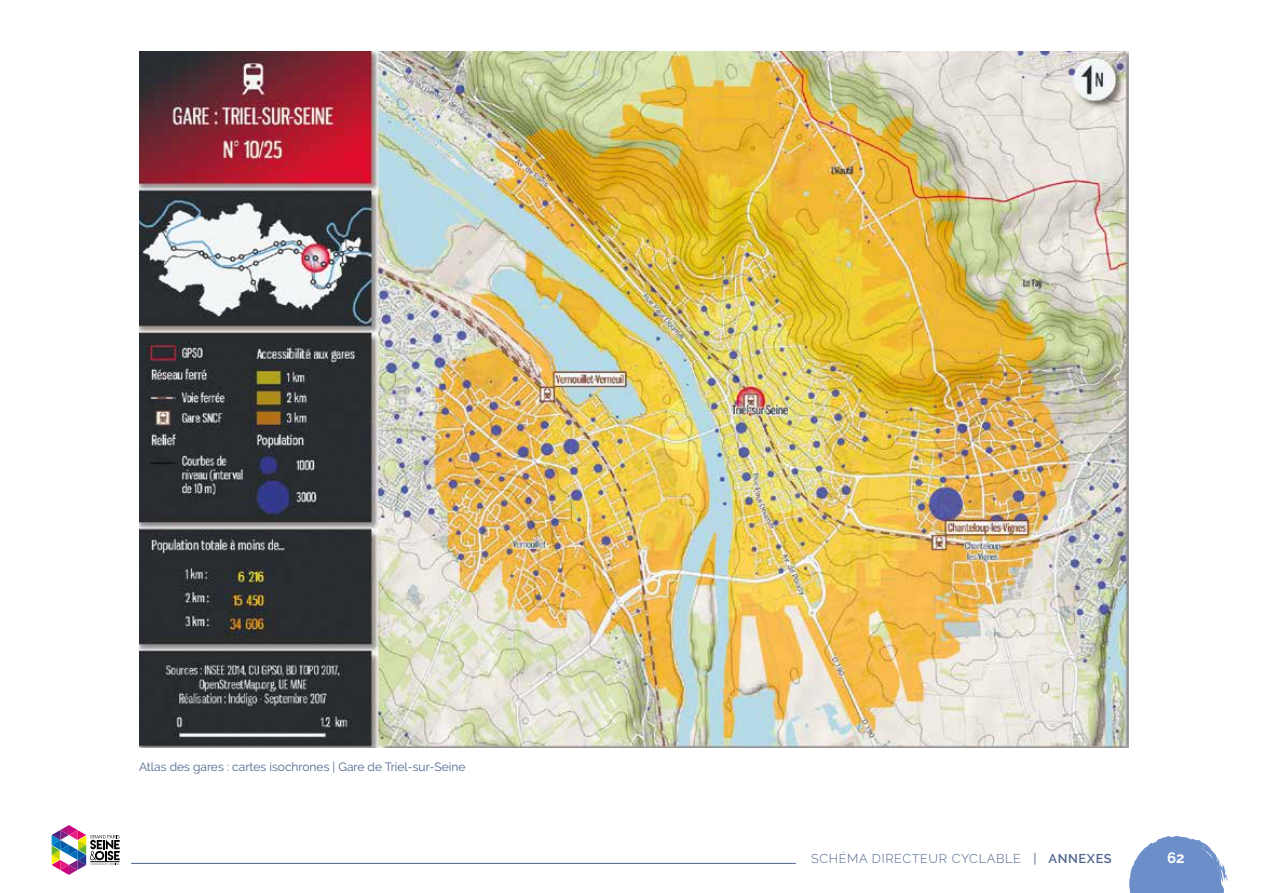
<style>
.page{position:relative;width:1263px;height:893px;background:#fff}
.page>*{position:absolute;margin:0;border:0;box-sizing:border-box;transform-origin:0 0}
.t1{font:700 15px "Raleway";color:#fff}
.t2{font:300 12.75px "Raleway";letter-spacing:.05em;color:#4e658e}
.t3{font:12px "Raleway";color:#4e658e}
.s1{font-family:"Gotham";font-weight:400}
.s2{font-weight:600}
</style>
<div class="page">
<svg style="left:1129px;top:836px;width:98px;height:57px"></svg>
<hr style="left:131px;top:863px;width:665px;height:1px;background:#4e658e">
<svg style="left:52px;top:825px;width:68px;height:50px"></svg>
<img style="left:139px;top:51px;width:989px;height:697px">
<p class="t3" style="left:139px;top:760px;width:328px">Atlas des gares : cartes isochrones | Gare de Triel-sur-Seine</p>
<p class="t2" style="left:811px;top:851px;width:302px">SCHÉMA DIRECTEUR CYCLABLE <span class="s1">|</span> <span class="s2">ANNEXES</span></p>
<p class="t1" style="left:1167px;top:849px;width:19px">62</p>
</div>
